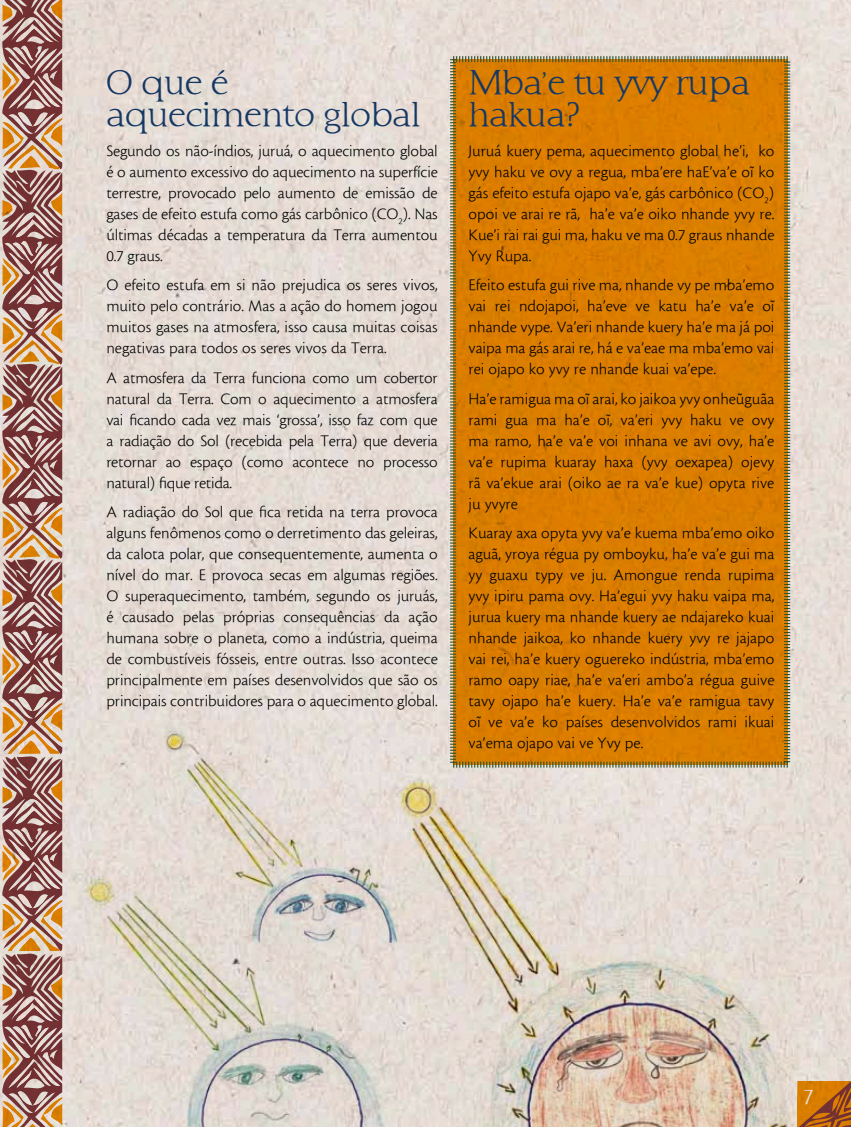
<style>
.page{position:relative;width:851px;height:1127px;background:#fff}
.page>*{position:absolute;margin:0;border:0;box-sizing:border-box;transform-origin:0 0}
.t1{font:27px/32.4px "Typo 3 Normal";color:#194178}
.t2{font:18px "Typo 3 Normal";color:#fff}
.t3{font:16.5px/21px "Cronos MM";color:#000;text-align:justify}
</style>
<div class="page">
<img style="left:0;top:0;width:850px;height:1127px">
<h1 class="t1" style="left:106px;top:66px;width:315px">O que é aquecimento global</h1>
<p class="t3" style="left:106px;top:140px;width:333px">Segundo os não-índios, juruá, o aquecimento global é o aumento excessivo do aquecimento na superfície terrestre, provocado pelo aumento de emissão de gases de efeito estufa como gás carbônico (CO<sub>2</sub>). Nas últimas décadas a temperatura da Terra aumentou 0.7 graus.</p>
<p class="t3" style="left:106px;top:275px;width:333px">O efeito estufa em si não prejudica os seres vivos, muito pelo contrário. Mas a ação do homem jogou muitos gases na atmosfera, isso causa muitas coisas negativas para todos os seres vivos da Terra.</p>
<p class="t3" style="left:106px;top:367px;width:333px">A atmosfera da Terra funciona como um cobertor natural da Terra. Com o aquecimento a atmosfera vai ficando cada vez mais ‘grossa’, isso faz com que a radiação do Sol (recebida pela Terra) que deveria retornar ao espaço (como acontece no processo natural) fique retida.</p>
<p class="t3" style="left:106px;top:502px;width:333px">A radiação do Sol que fica retida na terra provoca alguns fenômenos como o derretimento das geleiras, da calota polar, que consequentemente, aumenta o nível do mar. E provoca secas em algumas regiões.<br>O superaquecimento, também, segundo os juruás, é causado pelas próprias consequências da ação humana sobre o planeta, como a indústria, queima de combustíveis fósseis, entre outras. Isso acontece principalmente em países desenvolvidos que são os principais contribuidores para o aquecimento global.</p>
<h1 class="t1" style="left:468px;top:66px;width:283px">Mba’e tu yvy rupa hakua?</h1>
<p class="t3" style="left:468px;top:140px;width:307px">Juruá kuery pema, aquecimento global he’i, ko yvy haku ve ovy a regua, mba’ere haE’va’e oï ko gás efeito estufa ojapo va’e, gás carbônico (CO<sub>2</sub>) opoi ve arai re rã, ha’e va’e oiko nhande yvy re.<br>Kue’i rai rai gui ma, haku ve ma 0.7 graus nhande Yvy Rupa.</p>
<p class="t3" style="left:468px;top:275px;width:307px">Efeito estufa gui rive ma, nhande vy pe mba’emo vai rei ndojapoi, ha’eve ve katu ha’e va’e oï nhande vype. Va’eri nhande kuery ha’e ma já poi vaipa ma gás arai re, há e va’eae ma mba’emo vai rei ojapo ko yvy re nhande kuai va’epe.</p>
<p class="t3" style="left:468px;top:388px;width:307px">Ha’e ramigua ma oï arai, ko jaikoa yvy onheûguãa rami gua ma ha’e oï, va’eri yvy haku ve ovy ma ramo, ha’e va’e voi inhana ve avi ovy, ha’e va’e rupima kuaray haxa (yvy oexapea) ojevy rã va’ekue arai (oiko ae ra va’e kue) opyta rive ju yvyre</p>
<p class="t3" style="left:468px;top:523px;width:307px">Kuaray axa opyta yvy va’e kuema mba’emo oiko aguã, yroya régua py omboyku, ha’e va’e gui ma yy guaxu typy ve ju. Amongue renda rupima yvy ipiru pama ovy. Ha’egui yvy haku vaipa ma, jurua kuery ma nhande kuery ae ndajareko kuai nhande jaikoa, ko nhande kuery yvy re jajapo vai rei, ha’e kuery oguereko indústria, mba’emo ramo oapy riae, ha’e va’eri ambo’a régua guive tavy ojapo ha’e kuery. Ha’e va’e ramigua tavy oï ve va’e ko países desenvolvidos rami ikuai va’ema ojapo vai ve Yvy pe.</p>
<p class="t2" style="left:804px;top:1083px;width:11px">7</p>
</div>
